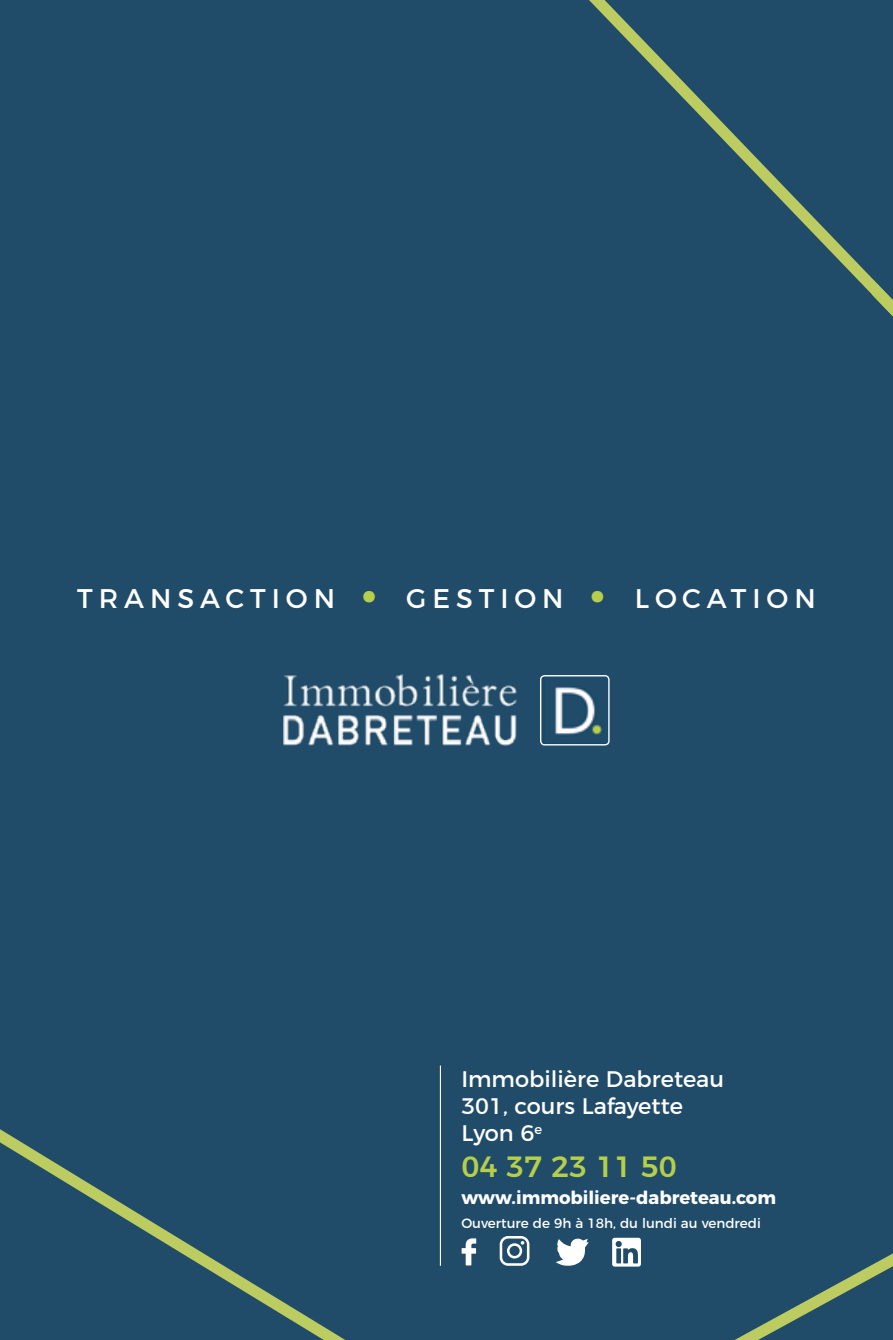
<style>
.page{position:relative;width:893px;height:1340px;background:#fff}
.page>*{position:absolute;margin:0;border:0;box-sizing:border-box;transform-origin:0 0}
.t1{font:500 29.25px "Montserrat";color:#b6cf4a}
.t2{font:27px "Montserrat";letter-spacing:.22em;color:#fff}
.t3{font:22.5px/27px "Montserrat";color:#fff}
.t4{font:700 18px "Montserrat";color:#fff}
.t5{font:13.5px "Montserrat";color:#fff}
.s1{font-weight:800;font-size:40.5px;color:#b7cf4b}
</style>
<div class="page">
<div style="left:0;top:0;width:893px;height:1339px;background:#204c6a"></div>
<svg style="left:589px;top:0;width:284px;height:295px"></svg>
<svg style="left:736px;top:1253px;width:157px;height:86px"></svg>
<img style="left:872px;top:279px;width:21px;height:37px">
<svg style="left:462px;top:1238px;width:14px;height:27px"></svg>
<svg style="left:556px;top:1238px;width:33px;height:27px"></svg>
<svg style="left:612px;top:1237px;width:29px;height:29px"></svg>
<hr style="left:440px;top:1065px;width:1px;height:200px;background:#fff">
<img style="left:283px;top:673px;width:234px;height:73px">
<img style="left:542px;top:677px;width:66px;height:66px">
<div style="left:540px;top:675px;width:70px;height:70px;border:1px solid #fff;border-radius:4px"></div>
<svg style="left:0;top:1129px;width:344px;height:210px"></svg>
<svg style="left:500px;top:1236px;width:29px;height:29px"></svg>
<p class="t2" style="left:77px;top:577px;width:740px">TRANSACTION <span class="s1">•</span> GESTION <span class="s1">•</span> LOCATION</p>
<p class="t3" style="left:461px;top:1064px;width:264px">Immobilière Dabreteau<br>301, cours Lafayette<br>Lyon 6<sup>e</sup></p>
<h1 class="t1" style="left:461px;top:1142px;width:217px">04 37 23 11 50</h1>
<p class="t4" style="left:461px;top:1182px;width:316px">www.immobiliere-dabreteau.com</p>
<p class="t5" style="left:461px;top:1212px;width:301px">Ouverture de 9h à 18h, du lundi au vendredi</p>
</div>
